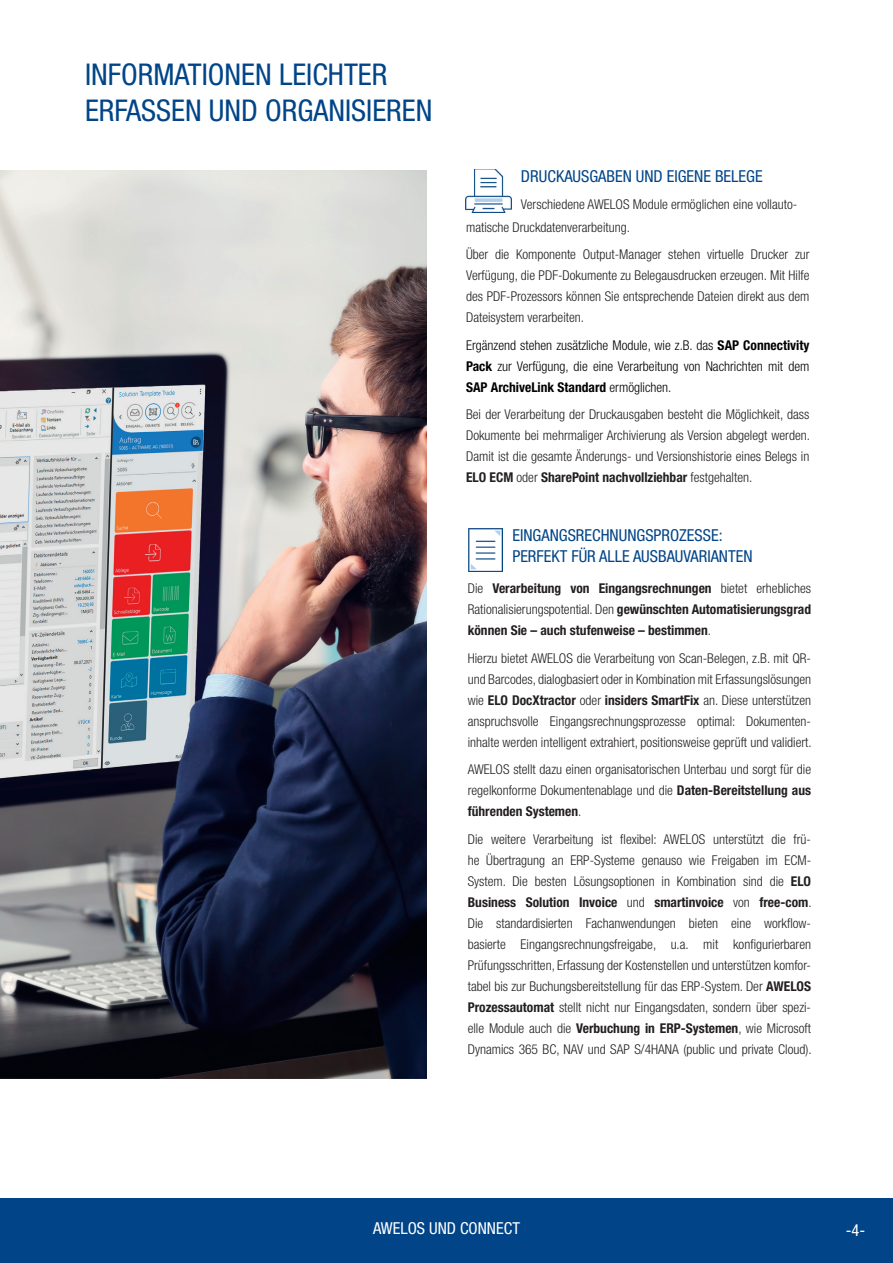
<style>
.page{position:relative;width:893px;height:1263px;background:#fff}
.page>*{position:absolute;margin:0;border:0;box-sizing:border-box;transform-origin:0 0}
.t1{font:condensed 30px/36px "Helvetica Neue LT Std";color:#014588}
.t2{font:condensed 16.5px/21px "Helvetica Neue LT Std";color:#014588}
.t3{font:condensed 16.5px "Helvetica Neue LT Std";color:#fff}
.t4{font:300 condensed 13.5px/21px "Helvetica Neue LT Std";color:#231f20;text-align:justify}
.t5{font:700 condensed 13.5px/21px "Helvetica Neue LT Std";color:#231f20;text-align:justify}
.t6{font:300 condensed 13.5px/21px "Helvetica Neue LT Std";color:#000;text-align:justify}
.s1{font-weight:700}
.s2{font-weight:300}
</style>
<div class="page">
<div style="left:0;top:1198px;width:893px;height:65px;background:#014588"></div>
<img style="left:0;top:170px;width:426px;height:908px">
<img style="left:469px;top:528px;width:34px;height:44px">
<img style="left:465px;top:169px;width:47px;height:44px">
<h1 class="t1" style="left:85px;top:56px;width:349px">INFORMATIONEN LEICHTER<br>ERFASSEN UND ORGANISIEREN</h1>
<p class="t2" style="left:521px;top:165px;width:243px">DRUCKAUSGABEN UND EIGENE BELEGE</p>
<p class="t4" style="left:521px;top:194px;width:278px">Verschiedene AWELOS Module ermöglichen eine vollauto-</p>
<p class="t4" style="left:466px;top:213px;width:345px;line-height:27.5px">matische Druckdatenverarbeitung.<br>Über die Komponente Output-Manager stehen virtuelle Drucker zur</p>
<p class="t4" style="left:466px;top:265px;width:345px">Verfügung, die PDF-Dokumente zu Belegausdrucken erzeugen. Mit Hilfe des PDF-Prozessors können Sie entsprechende Dateien direkt aus dem Dateisystem verarbeiten.</p>
<p class="t6" style="left:466px;top:334px;width:345px">Ergänzend stehen zusätzliche Module, wie z.B. das <span class="s1">SAP Connectivity Pack</span> zur Verfügung, die eine Verarbeitung von Nachrichten mit dem <span class="s1">SAP ArchiveLink Standard</span> ermöglichen.</p>
<p class="t4" style="left:466px;top:404px;width:345px">Bei der Verarbeitung der Druckausgaben besteht die Möglichkeit, dass Dokumente bei mehrmaliger Archivierung als Version abgelegt werden.<br>Damit ist die gesamte Änderungs- und Versionshistorie eines Belegs in <span class="s1">ELO ECM</span> oder <span class="s1">SharePoint nachvollziehbar</span> festgehalten.</p>
<p class="t2" style="left:512px;top:525px;width:242px">EINGANGSRECHNUNGSPROZESSE:<br>PERFEKT FÜR ALLE AUSBAUVARIANTEN</p>
<p class="t5" style="left:468px;top:578px;width:345px"><span class="s2">Die</span> Verarbeitung von Eingangsrechnungen <span class="s2">bietet erhebliches Rationalisierungspotential. Den</span> gewünschten Automatisierungsgrad können Sie – auch stufenweise – bestimmen<span class="s2">.</span></p>
<p class="t4" style="left:468px;top:647px;width:345px">Hierzu bietet AWELOS die Verarbeitung von Scan-Belegen, z.B. mit QR&shy;und Barcodes, dialogbasiert oder in Kombination mit Erfassungslösungen wie <span class="s1">ELO DocXtractor</span> oder <span class="s1">insiders SmartFix</span> an. Diese unterstützen anspruchsvolle Eingangsrechnungsprozesse optimal: Dokumenten&shy;inhalte werden intelligent extrahiert, positionsweise geprüft und validiert.</p>
<p class="t4" style="left:468px;top:759px;width:345px">AWELOS stellt dazu einen organisatorischen Unterbau und sorgt für die regelkonforme Dokumentenablage und die <span class="s1">Daten-Bereitstellung aus führenden Systemen</span>.</p>
<p class="t4" style="left:468px;top:828px;width:345px">Die weitere Verarbeitung ist flexibel: AWELOS unterstützt die frü&shy;he Übertragung an ERP-Systeme genauso wie Freigaben im ECM-System. Die besten Lösungsoptionen in Kombination sind die <span class="s1">ELO Business Solution Invoice</span> und <span class="s1">smartinvoice</span> von <span class="s1">free-com</span>.<br>Die standardisierten Fachanwendungen bieten eine workflow&shy;basierte Eingangsrechnungsfreigabe, u.a. mit konfigurierbaren Prüfungsschritten, Erfassung der Kostenstellen und unterstützen komfor&shy;tabel bis zur Buchungsbereitstellung für das ERP-System. Der <span class="s1">AWELOS Prozessautomat</span> stellt nicht nur Eingangsdaten, sondern über spezi&shy;elle Module auch die <span class="s1">Verbuchung in ERP-Systemen</span>, wie Microsoft Dynamics 365 BC, NAV und SAP S/4HANA (public und private Cloud).</p>
<p class="t3" style="left:373px;top:1219px;width:148px">AWELOS UND CONNECT</p>
<p class="t3" style="left:846px;top:1221px;width:21px">-4-</p>
</div>
